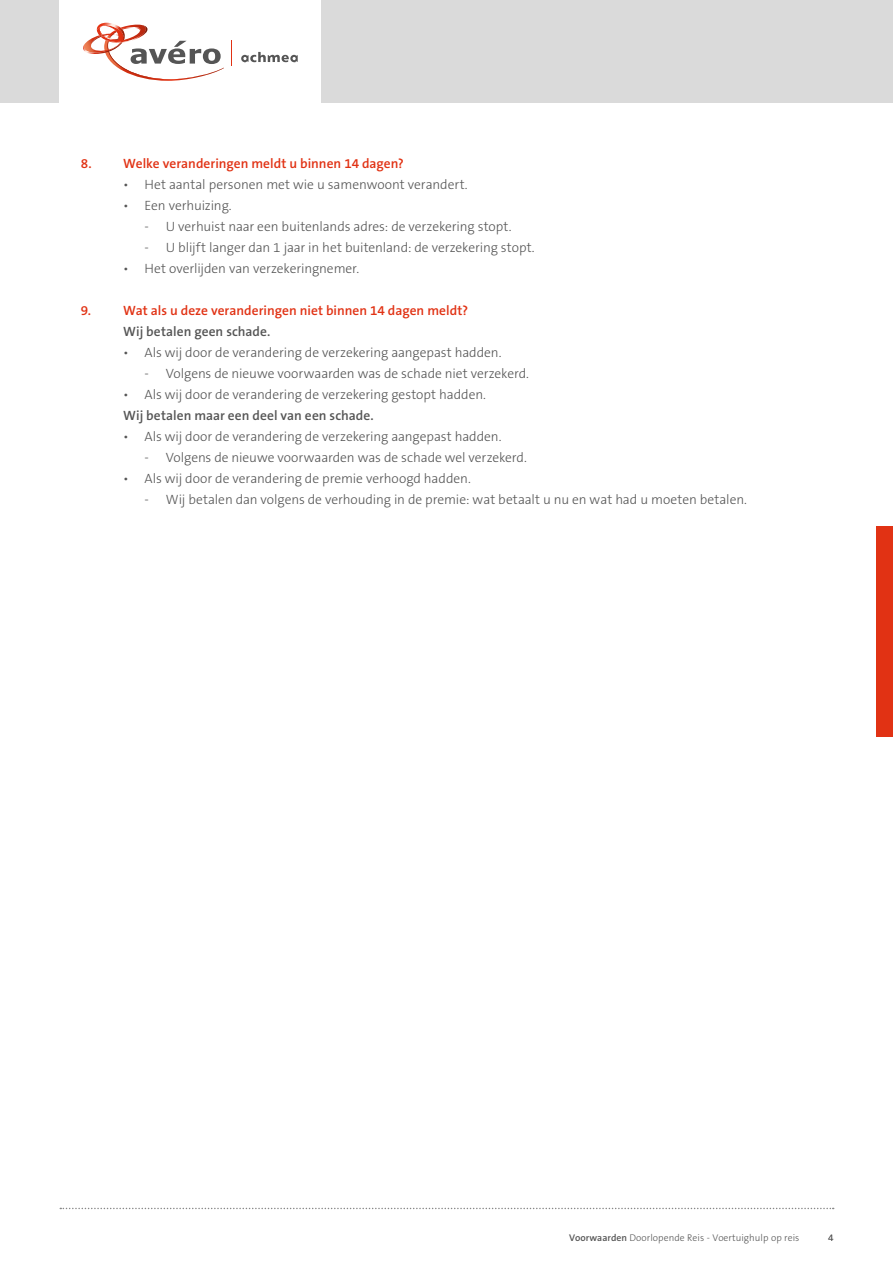
<style>
.page{position:relative;width:893px;height:1263px;background:#fff}
.page>*{position:absolute;margin:0;border:0;box-sizing:border-box;transform-origin:0 0}
.t1{font:300 13.5px "The Sans B3";letter-spacing:-.005em;color:#555}
.t2{font:600 13.5px "The Sans B6";color:#e13214}
.t3{font:600 13.5px "The Sans B6";letter-spacing:.005em;color:#555}
.t4{font:300 9.75px "The Sans B3";letter-spacing:.005em;color:#555}
.s1{font-family:"The Sans B6";font-weight:600}
</style>
<div class="page">
<div style="left:0;top:0;width:893px;height:103px;background:#dadada"></div>
<div style="left:60px;top:0;width:261px;height:103px;background:#fff"></div>
<svg style="left:241px;top:52px;width:57px;height:10px"></svg>
<svg style="left:83px;top:22px;width:141px;height:59px"></svg>
<svg style="left:231px;top:41px;width:1px;height:25px"></svg>
<svg style="left:60px;top:1208px;width:774px;height:1px"></svg>
<div style="left:876px;top:526px;width:17px;height:211px;background:#e13214"></div>
<p class="t2" style="left:81px;top:156px;width:325px">8. Welke veranderingen meldt u binnen 14 dagen?</p>
<p class="t1" style="left:123px;top:178px;width:346px">• Het aantal personen met wie u samenwoont verandert.</p>
<p class="t1" style="left:123px;top:199px;width:110px">• Een verhuizing.</p>
<p class="t1" style="left:145px;top:220px;width:368px">- U verhuist naar een buitenlands adres: de verzekering stopt.</p>
<p class="t1" style="left:145px;top:241px;width:392px">- U blijft langer dan 1 jaar in het buitenland: de verzekering stopt.</p>
<p class="t1" style="left:123px;top:262px;width:237px">• Het overlijden van verzekeringnemer.</p>
<p class="t2" style="left:81px;top:303px;width:389px">9. Wat als u deze veranderingen niet binnen 14 dagen meldt?</p>
<p class="t3" style="left:123px;top:324px;width:149px">Wij betalen geen schade.</p>
<p class="t1" style="left:123px;top:346px;width:380px">• Als wij door de verandering de verzekering aangepast hadden.</p>
<p class="t1" style="left:145px;top:367px;width:386px">- Volgens de nieuwe voorwaarden was de schade niet verzekerd.</p>
<p class="t1" style="left:123px;top:388px;width:364px">• Als wij door de verandering de verzekering gestopt hadden.</p>
<p class="t3" style="left:123px;top:408px;width:252px">Wij betalen maar een deel van een schade.</p>
<p class="t1" style="left:123px;top:430px;width:380px">• Als wij door de verandering de verzekering aangepast hadden.</p>
<p class="t1" style="left:145px;top:451px;width:384px">- Volgens de nieuwe voorwaarden was de schade wel verzekerd.</p>
<p class="t1" style="left:123px;top:472px;width:349px">• Als wij door de verandering de premie verhoogd hadden.</p>
<p class="t1" style="left:145px;top:493px;width:604px">- Wij betalen dan volgens de verhouding in de premie: wat betaalt u nu en wat had u moeten betalen.</p>
<p class="t4" style="left:569px;top:1233px;width:232px"><span class="s1">Voorwaarden</span> Doorlopende Reis - Voertuighulp op reis</p>
<p class="t4" style="left:828px;top:1233px;width:7px">4</p>
</div>
